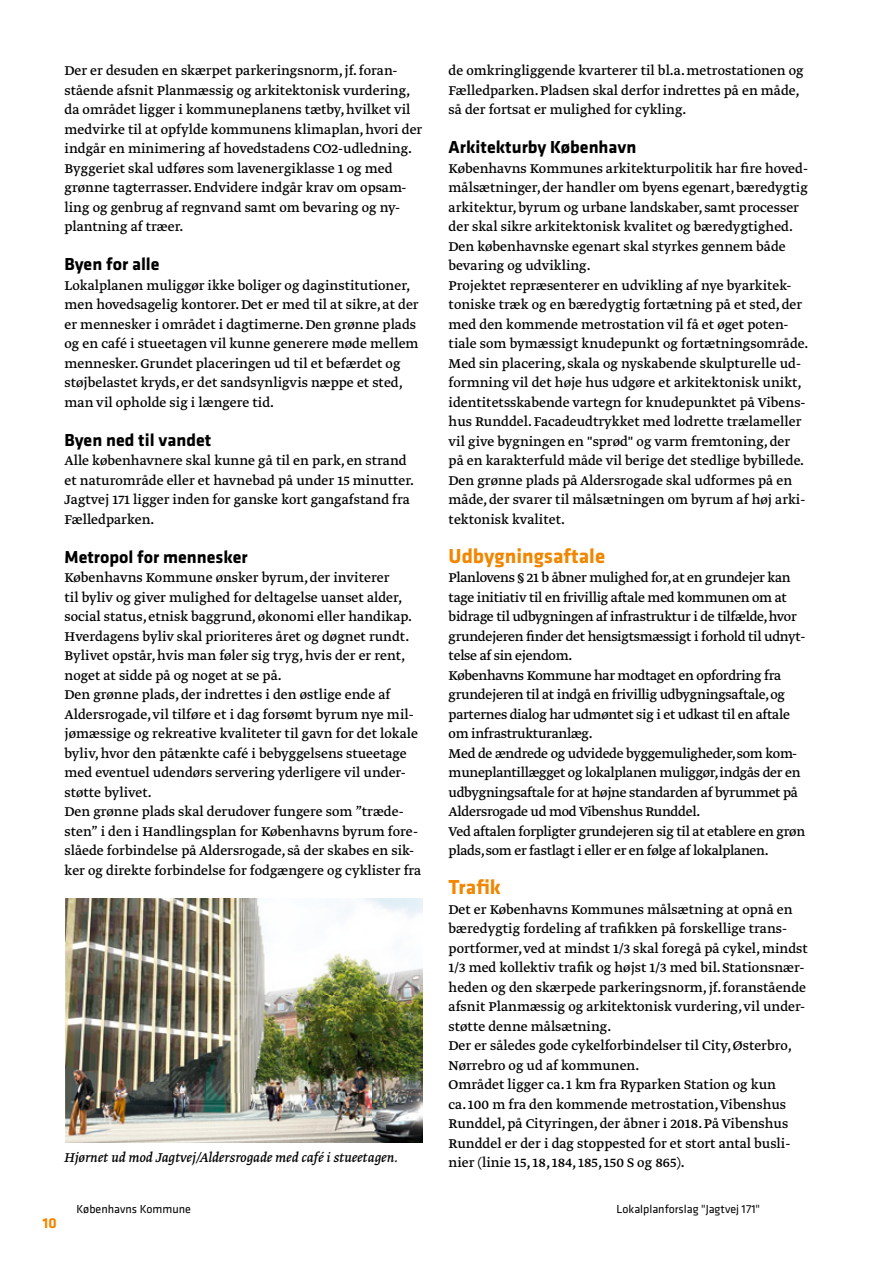
<style>
.page{position:relative;width:893px;height:1263px;background:#fff}
.page>*{position:absolute;margin:0;border:0;box-sizing:border-box;transform-origin:0 0}
.t1{font:700 21px "Klavika";color:#f18700}
.t2{font:700 18px "Klavika";color:#000}
.t3{font:15px/19.5px "Greta Text";color:#000}
.t4{font:15px/19.5px "Greta Text";letter-spacing:-.02em;color:#000}
.t5{font:italic 15px "Greta Text";color:#000}
.t6{font:700 15px "Klavika";color:#f18700}
.t7{font:12px "Klavika";color:#000}
</style>
<div class="page">
<img style="left:65px;top:898px;width:358px;height:244px">
<p class="t3" style="left:65px;top:62px;width:359px">Der er desuden en skærpet parkeringsnorm, jf. foran&shy;stående afsnit Planmæssig og arkitektonisk vurdering, da området ligger i kommuneplanens tætby, hvilket vil medvirke til at opfylde kommunens klimaplan, hvori der indgår en minimering af hovedstadens CO2-udledning.<br>Byggeriet skal udføres som lavenergiklasse 1 og med grønne tagterrasser. Endvidere indgår krav om opsam&shy;ling og genbrug af regnvand samt om bevaring og ny&shy;plantning af træer.</p>
<p class="t2" style="left:65px;top:257px;width:97px">Byen for alle</p>
<p class="t3" style="left:65px;top:276px;width:356px">Lokalplanen muliggør ikke boliger og daginstitutioner, men hovedsagelig kontorer. Det er med til at sikre, at der er mennesker i området i dagtimerne. Den grønne plads og en café i stueetagen vil kunne generere møde mellem mennesker. Grundet placeringen ud til et befærdet og støjbelastet kryds, er det sandsynligvis næppe et sted, man vil opholde sig i længere tid.</p>
<p class="t2" style="left:65px;top:433px;width:148px">Byen ned til vandet</p>
<p class="t3" style="left:65px;top:452px;width:351px">Alle københavnere skal kunne gå til en park, en strand et naturområde eller et havnebad på under 15 minutter.<br>Jagtvej 171 ligger inden for ganske kort gangafstand fra Fælledparken.</p>
<p class="t2" style="left:65px;top:550px;width:185px">Metropol for mennesker</p>
<p class="t3" style="left:65px;top:569px;width:358px">Københavns Kommune ønsker byrum, der inviterer<br>til byliv og giver mulighed for deltagelse uanset alder, social status, etnisk baggrund, økonomi eller handikap.<br>Hverdagens byliv skal prioriteres året og døgnet rundt.<br>Bylivet opstår, hvis man føler sig tryg, hvis der er rent, noget at sidde på og noget at se på.<br>Den grønne plads, der indrettes i den østlige ende af Aldersrogade, vil tilføre et i dag forsømt byrum nye mil&shy;jømæssige og rekreative kvaliteter til gavn for det lokale byliv, hvor den påtænkte café i bebyggelsens stueetage med eventuel udendørs servering yderligere vil under&shy;støtte bylivet.<br>Den grønne plads skal derudover fungere som ”træde&shy;sten” i den i Handlingsplan for Københavns byrum fore&shy;slåede forbindelse på Aldersrogade, så der skabes en sik&shy;ker og direkte forbindelse for fodgængere og cyklister fra</p>
<p class="t5" style="left:64px;top:1151px;width:336px">Hjørnet ud mod Jagtvej/Aldersrogade med café i stueetagen.</p>
<p class="t3" style="left:449px;top:62px;width:357px">de omkringliggende kvarterer til bl.a. metrostationen og<br>Fælledparken. Pladsen skal derfor indrettes på en måde, så der fortsat er mulighed for cykling.</p>
<p class="t2" style="left:449px;top:140px;width:189px">Arkitekturby København</p>
<p class="t3" style="left:449px;top:159px;width:361px">Københavns Kommunes arkitekturpolitik har fire hoved&shy;målsætninger, der handler om byens egenart, bæredygtig arkitektur, byrum og urbane landskaber, samt processer der skal sikre arkitektonisk kvalitet og bæredygtighed.<br>Den københavnske egenart skal styrkes gennem både bevaring og udvikling.<br>Projektet repræsenterer en udvikling af nye byarkitek&shy;toniske træk og en bæredygtig fortætning på et sted, der med den kommende metrostation vil få et øget poten&shy;tiale som bymæssigt knudepunkt og fortætningsområde.<br>Med sin placering, skala og nyskabende skulpturelle ud&shy;formning vil det høje hus udgøre et arkitektonisk unikt, identitetsskabende vartegn for knudepunktet på Vibens&shy;hus Runddel. Facadeudtrykket med lodrette trælameller vil give bygningen en "sprød" og varm fremtoning, der på en karakterfuld måde vil berige det stedlige bybillede.<br>Den grønne plads på Aldersrogade skal udformes på en måde, der svarer til målsætningen om byrum af høj arki&shy;tektonisk kvalitet.</p>
<h1 class="t1" style="left:449px;top:547px;width:158px">Udbygningsaftale</h1>
<p class="t4" style="left:449px;top:569px;width:358px">Planlovens § 21 b åbner mulighed for, at en grundejer kan tage initiativ til en frivillig aftale med kommunen om at bidrage til udbygningen af infrastruktur i de tilfælde, hvor grundejeren finder det hensigtsmæssigt i forhold til udnyt&shy;telse af sin ejendom.<br>Københavns Kommune har modtaget en opfordring fra grundejeren til at indgå en frivillig udbygningsaftale, og parternes dialog har udmøntet sig i et udkast til en aftale om infrastrukturanlæg.<br>Med de ændrede og udvidede byggemuligheder, som kom&shy;muneplantillægget og lokalplanen muliggør, indgås der en udbygningsaftale for at højne standarden af byrummet på Aldersrogade ud mod Vibenshus Runddel.<br>Ved aftalen forpligter grundejeren sig til at etablere en grøn plads, som er fastlagt i eller er en følge af lokalplanen.</p>
<h1 class="t1" style="left:449px;top:879px;width:54px">Trafik</h1>
<p class="t3" style="left:449px;top:900px;width:361px">Det er Københavns Kommunes målsætning at opnå en bæredygtig fordeling af trafikken på forskellige trans&shy;portformer, ved at mindst 1/3 skal foregå på cykel, mindst 1/3 med kollektiv trafik og højst 1/3 med bil. Stationsnær&shy;heden og den skærpede parkeringsnorm, jf. foranstående afsnit Planmæssig og arkitektonisk vurdering, vil under&shy;støtte denne målsætning.<br>Der er således gode cykelforbindelser til City, Østerbro, Nørrebro og ud af kommunen.<br>Området ligger ca. 1 km fra Ryparken Station og kun<br>ca. 100 m fra den kommende metrostation, Vibenshus Runddel, på Cityringen, der åbner i 2018. På Vibenshus Runddel er der i dag stoppested for et stort antal busli&shy;nier (linie 15, 18, 184, 185, 150 S og 865).</p>
<p class="t6" style="left:43px;top:1217px;width:16px">10</p>
<p class="t7" style="left:77px;top:1204px;width:116px">Københavns Kommune</p>
<p class="t7" style="left:617px;top:1204px;width:145px">Lokalplanforslag "Jagtvej 171"</p>
</div>
